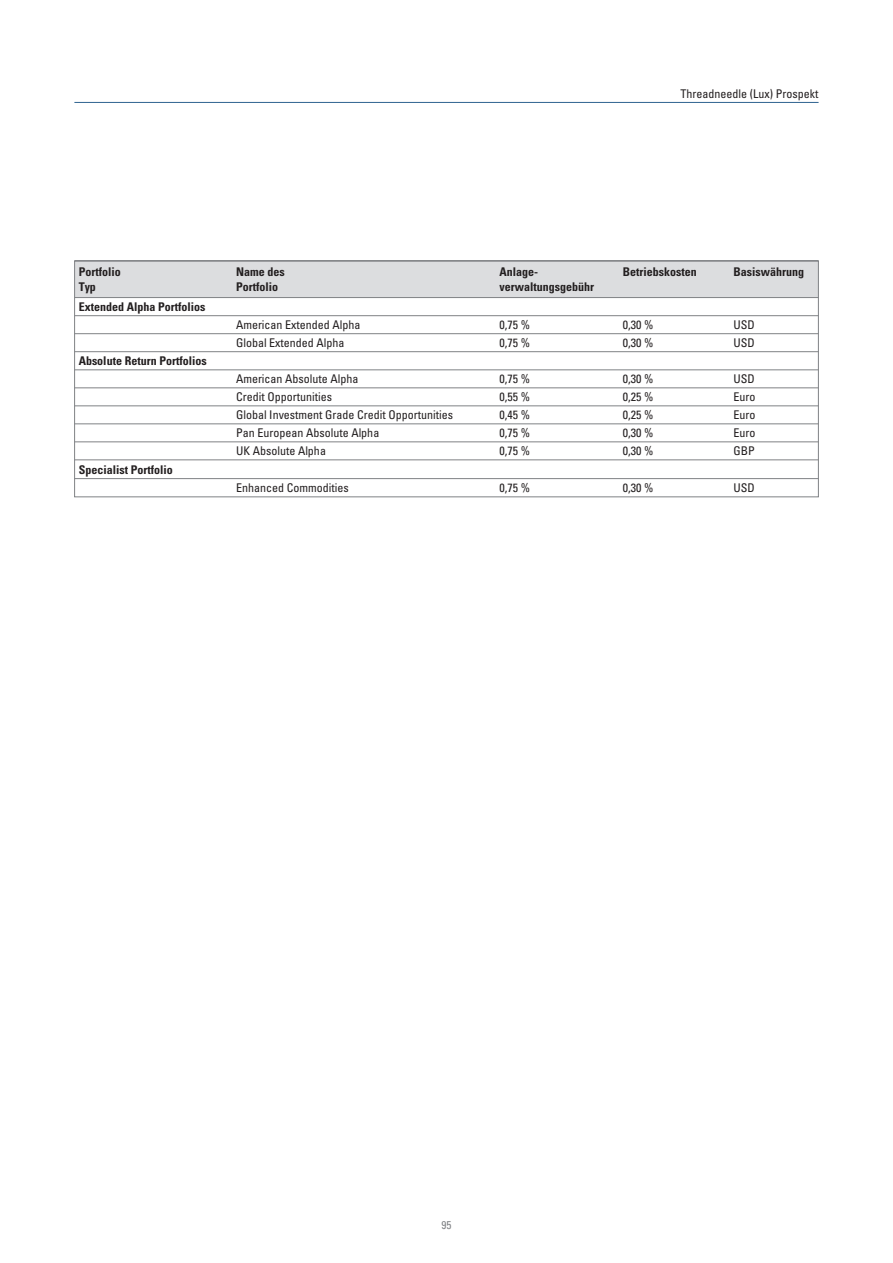
<style>
.page{position:relative;width:893px;height:1263px;background:#fff}
.page>*{position:absolute;margin:0;border:0;box-sizing:border-box;transform-origin:0 0}
._05__App_C_table_1_t{font:condensed 12px "Univers LT Std";color:#231f20}
._03__Main_text{font:700 condensed 12px "Univers LT Std";color:#231f20}
._05__App_C_table_1_t-2{font:700 condensed 12px "Univers LT Std";color:#231f20}
.t1{font:condensed 11.25px "Univers LT Std";color:#808285}
</style>
<div class="page">
<hr style="left:74px;top:102px;width:745px;height:1px;background:#2e6390">
<hr style="left:74px;top:260px;width:745px;height:2px;background:#808285">
<div style="left:74px;top:262px;width:745px;height:36px;background:#dcdddf"></div>
<hr style="left:74px;top:297px;width:745px;height:1px;background:#808285">
<hr style="left:74px;top:315px;width:745px;height:1px;background:#808285">
<hr style="left:74px;top:333px;width:745px;height:1px;background:#808285">
<hr style="left:74px;top:351px;width:745px;height:1px;background:#808285">
<hr style="left:74px;top:370px;width:745px;height:1px;background:#808285">
<hr style="left:74px;top:388px;width:745px;height:1px;background:#808285">
<hr style="left:74px;top:406px;width:745px;height:1px;background:#808285">
<hr style="left:74px;top:424px;width:745px;height:1px;background:#808285">
<hr style="left:74px;top:442px;width:745px;height:1px;background:#808285">
<hr style="left:74px;top:460px;width:745px;height:1px;background:#808285">
<hr style="left:74px;top:478px;width:745px;height:1px;background:#808285">
<div style="left:74px;top:261px;width:745px;height:236px;border:1px solid #808285"></div>
<p class="_05__App_C_table_1_t" style="left:681px;top:86px;width:139px">Threadneedle (Lux) Prospekt</p>
<p class="_03__Main_text" style="left:79px;top:264px;width:44px">Portfolio</p>
<p class="_03__Main_text" style="left:236px;top:264px;width:50px">Name des</p>
<p class="_03__Main_text" style="left:500px;top:264px;width:40px">Anlage-</p>
<p class="_03__Main_text" style="left:623px;top:264px;width:75px">Betriebskosten</p>
<p class="_03__Main_text" style="left:733px;top:264px;width:72px">Basiswährung</p>
<p class="_03__Main_text" style="left:79px;top:279px;width:19px">Typ</p>
<p class="_03__Main_text" style="left:236px;top:279px;width:44px">Portfolio</p>
<p class="_03__Main_text" style="left:500px;top:279px;width:96px">verwaltungsgebühr</p>
<p class="_05__App_C_table_1_t-2" style="left:79px;top:300px;width:128px">Extended Alpha Portfolios</p>
<p class="_05__App_C_table_1_t" style="left:236px;top:317px;width:126px">American Extended Alpha</p>
<p class="_05__App_C_table_1_t" style="left:500px;top:317px;width:32px">0,75 %</p>
<p class="_05__App_C_table_1_t" style="left:623px;top:317px;width:32px">0,30 %</p>
<p class="_05__App_C_table_1_t" style="left:733px;top:317px;width:23px">USD</p>
<p class="_05__App_C_table_1_t" style="left:236px;top:335px;width:110px">Global Extended Alpha</p>
<p class="_05__App_C_table_1_t" style="left:500px;top:335px;width:32px">0,75 %</p>
<p class="_05__App_C_table_1_t" style="left:623px;top:335px;width:32px">0,30 %</p>
<p class="_05__App_C_table_1_t" style="left:733px;top:335px;width:23px">USD</p>
<p class="_05__App_C_table_1_t-2" style="left:79px;top:354px;width:130px">Absolute Return Portfolios</p>
<p class="_05__App_C_table_1_t" style="left:236px;top:371px;width:124px">American Absolute Alpha</p>
<p class="_05__App_C_table_1_t" style="left:500px;top:371px;width:32px">0,75 %</p>
<p class="_05__App_C_table_1_t" style="left:623px;top:371px;width:32px">0,30 %</p>
<p class="_05__App_C_table_1_t" style="left:733px;top:371px;width:23px">USD</p>
<p class="_05__App_C_table_1_t" style="left:236px;top:389px;width:97px">Credit Opportunities</p>
<p class="_05__App_C_table_1_t" style="left:500px;top:389px;width:32px">0,55 %</p>
<p class="_05__App_C_table_1_t" style="left:623px;top:389px;width:32px">0,25 %</p>
<p class="_05__App_C_table_1_t" style="left:733px;top:389px;width:23px">Euro</p>
<p class="_05__App_C_table_1_t" style="left:236px;top:407px;width:219px">Global Investment Grade Credit Opportunities</p>
<p class="_05__App_C_table_1_t" style="left:500px;top:407px;width:32px">0,45 %</p>
<p class="_05__App_C_table_1_t" style="left:623px;top:407px;width:32px">0,25 %</p>
<p class="_05__App_C_table_1_t" style="left:733px;top:407px;width:23px">Euro</p>
<p class="_05__App_C_table_1_t" style="left:236px;top:425px;width:145px">Pan European Absolute Alpha</p>
<p class="_05__App_C_table_1_t" style="left:500px;top:425px;width:32px">0,75 %</p>
<p class="_05__App_C_table_1_t" style="left:623px;top:425px;width:32px">0,30 %</p>
<p class="_05__App_C_table_1_t" style="left:733px;top:425px;width:23px">Euro</p>
<p class="_05__App_C_table_1_t" style="left:236px;top:443px;width:91px">UK Absolute Alpha</p>
<p class="_05__App_C_table_1_t" style="left:500px;top:443px;width:32px">0,75 %</p>
<p class="_05__App_C_table_1_t" style="left:623px;top:443px;width:32px">0,30 %</p>
<p class="_05__App_C_table_1_t" style="left:733px;top:443px;width:23px">GBP</p>
<p class="_05__App_C_table_1_t-2" style="left:79px;top:462px;width:96px">Specialist Portfolio</p>
<p class="_05__App_C_table_1_t" style="left:236px;top:480px;width:114px">Enhanced Commodities</p>
<p class="_05__App_C_table_1_t" style="left:500px;top:480px;width:32px">0,75 %</p>
<p class="_05__App_C_table_1_t" style="left:623px;top:480px;width:32px">0,30 %</p>
<p class="_05__App_C_table_1_t" style="left:733px;top:480px;width:23px">USD</p>
<p class="t1" style="left:441px;top:1217px;width:11px">95</p>
</div>
